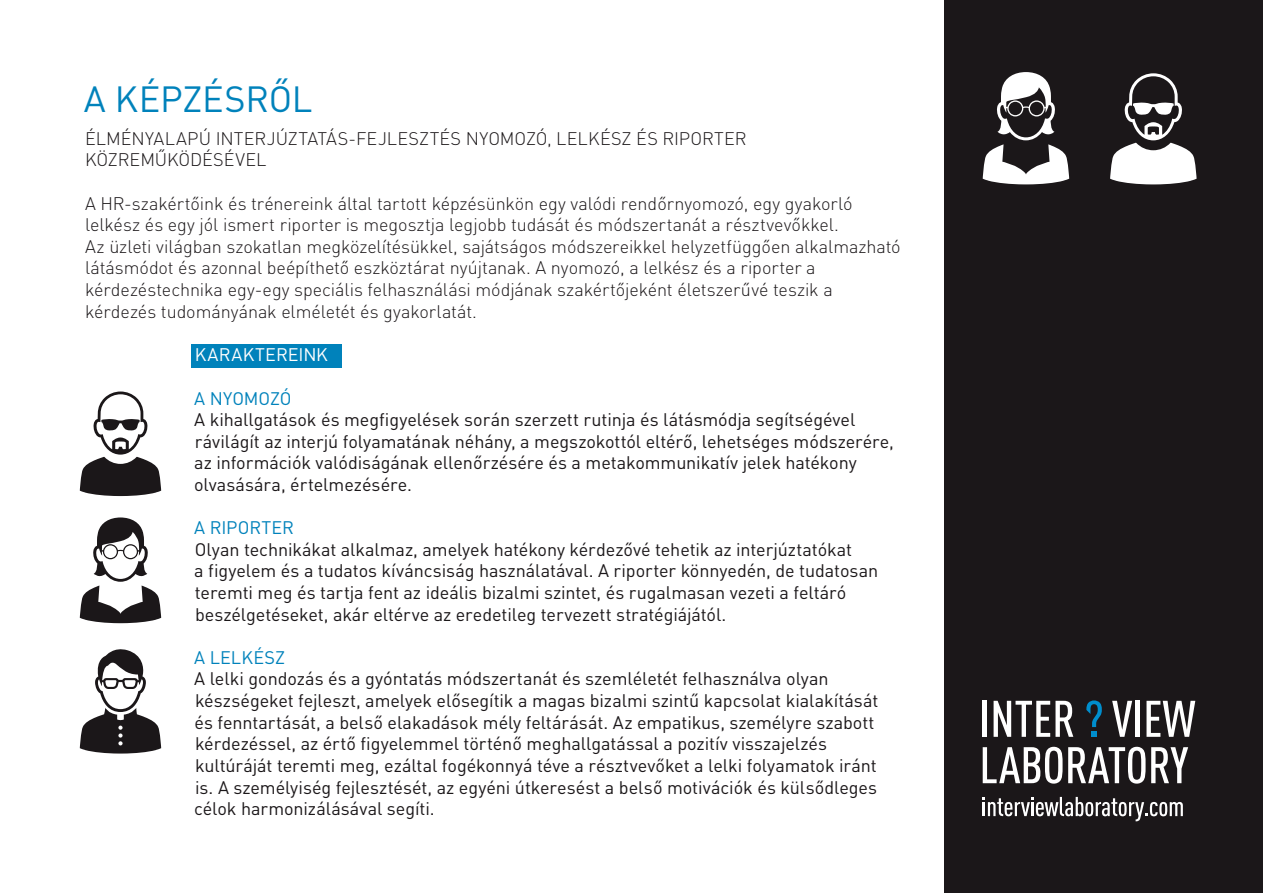
<style>
.page{position:relative;width:1263px;height:893px;background:#fff}
.page>*{position:absolute;margin:0;border:0;box-sizing:border-box;transform-origin:0 0}
.t1{font:36px "DIN Reg";letter-spacing:-.005em;color:#0082bb}
.t2{font:18px/21.6px "DIN Reg";letter-spacing:-.005em;color:#1b1719}
.t3{font:18px/21.6px "DIN Light";letter-spacing:-.005em;color:#1b1719}
.t4{font:18px "DIN Reg";letter-spacing:-.005em;color:#0082bb}
.t5{font:18px "DIN Reg";letter-spacing:.01em;color:#fff}
</style>
<div class="page">
<div style="left:191px;top:344px;width:151px;height:24px;background:#0082bb"></div>
<svg style="left:80px;top:391px;width:81px;height:105px"></svg>
<svg style="left:80px;top:517px;width:81px;height:106px"></svg>
<svg style="left:80px;top:649px;width:81px;height:104px"></svg>
<div style="left:944px;top:0;width:319px;height:893px;background:#1b1719"></div>
<svg style="left:983px;top:797px;width:200px;height:24px"></svg>
<hr style="left:983px;top:701px;width:4px;height:36px;background:#fff">
<svg style="left:993px;top:701px;width:80px;height:36px"></svg>
<svg style="left:1112px;top:701px;width:20px;height:36px"></svg>
<hr style="left:1136px;top:701px;width:4px;height:36px;background:#fff">
<svg style="left:1146px;top:701px;width:49px;height:36px"></svg>
<svg style="left:983px;top:747px;width:79px;height:37px"></svg>
<svg style="left:1068px;top:747px;width:77px;height:37px"></svg>
<svg style="left:1151px;top:747px;width:37px;height:36px"></svg>
<svg style="left:1086px;top:700px;width:16px;height:37px"></svg>
<svg style="left:1110px;top:73px;width:86px;height:111px"></svg>
<svg style="left:983px;top:72px;width:86px;height:112px"></svg>
<h1 class="t1" style="left:84px;top:77px;width:230px">A KÉPZÉSRŐL</h1>
<p class="t3" style="left:85px;top:127px;width:663px">ÉLMÉNYALAPÚ INTERJÚZTATÁS-FEJLESZTÉS NYOMOZÓ, LELKÉSZ ÉS RIPORTER<br>KÖZREMŰKÖDÉSÉVEL</p>
<p class="t3" style="left:85px;top:192px;width:817px">A HR-szakértőink és trénereink által tartott képzésünkön egy valódi rendőrnyomozó, egy gyakorló lelkész és egy jól ismert riporter is megosztja legjobb tudását és módszertanát a résztvevőkkel.<br>Az üzleti világban szokatlan megközelítésükkel, sajátságos módszereikkel helyzetfüggően alkalmazható látásmódot és azonnal beépíthető eszköztárat nyújtanak. A nyomozó, a lelkész és a riporter a kérdezéstechnika egy-egy speciális felhasználási módjának szakértőjeként életszerűvé teszik a kérdezés tudományának elméletét és gyakorlatát.</p>
<p class="t5" style="left:195px;top:344px;width:135px">KARAKTEREINK</p>
<p class="t4" style="left:194px;top:387px;width:99px">A NYOMOZÓ</p>
<p class="t2" style="left:194px;top:409px;width:701px">A kihallgatások és megfigyelések során szerzett rutinja és látásmódja segítségével rávilágít az interjú folyamatának néhány, a megszokottól eltérő, lehetséges módszerére, az információk valódiságának ellenőrzésére és a metakommunikatív jelek hatékony olvasására, értelmezésére.</p>
<p class="t4" style="left:194px;top:516px;width:101px">A RIPORTER</p>
<p class="t2" style="left:194px;top:538px;width:685px">Olyan technikákat alkalmaz, amelyek hatékony kérdezővé tehetik az interjúztatókat<br>a figyelem és a tudatos kíváncsiság használatával. A riporter könnyedén, de tudatosan teremti meg és tartja fent az ideális bizalmi szintet, és rugalmasan vezeti a feltáró beszélgetéseket, akár eltérve az eredetileg tervezett stratégiájától.</p>
<p class="t4" style="left:194px;top:646px;width:93px">A LELKÉSZ</p>
<p class="t2" style="left:194px;top:668px;width:686px">A lelki gondozás és a gyóntatás módszertanát és szemléletét felhasználva olyan készségeket fejleszt, amelyek elősegítik a magas bizalmi szintű kapcsolat kialakítását és fenntartását, a belső elakadások mély feltárását. Az empatikus, személyre szabott kérdezéssel, az értő figyelemmel történő meghallgatással a pozitív visszajelzés kultúráját teremti meg, ezáltal fogékonnyá téve a résztvevőket a lelki folyamatok iránt is. A személyiség fejlesztését, az egyéni útkeresést a belső motivációk és külsődleges célok harmonizálásával segíti.</p>
</div>
